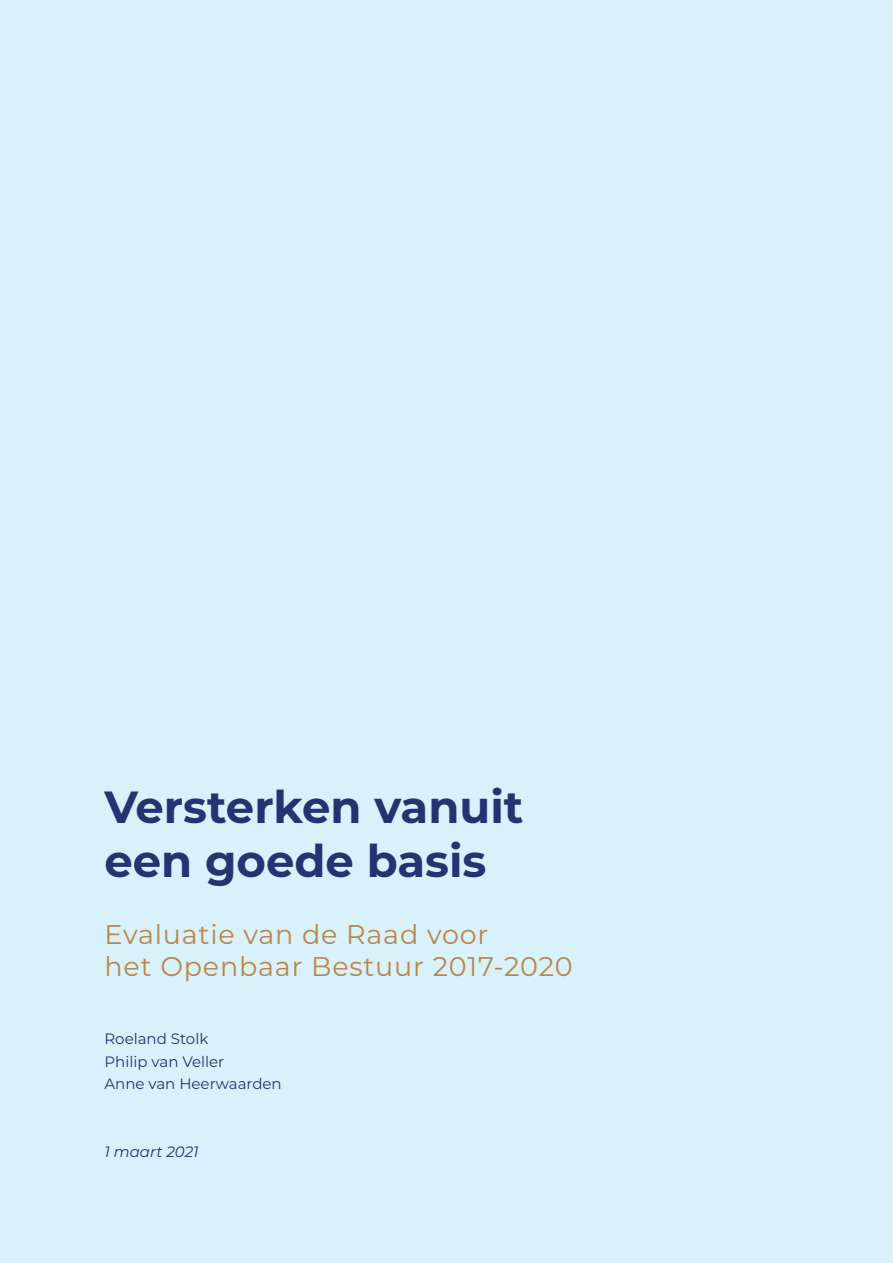
<style>
.page{position:relative;width:893px;height:1263px;background:#d9f1fb}
.page>*{position:absolute;margin:0;border:0;box-sizing:border-box;transform-origin:0 0}
.t1{font:700 45px/54px "Montserrat";color:#273272}
.t2{font:27px/32.4px "Montserrat";letter-spacing:.03em;color:#b98747}
.Namen_titelbladen{font:15px "Montserrat";color:#273272}
.Datum_titelbladen{font:italic 15px "Montserrat";color:#273272}
</style>
<div class="page">
<h1 class="t1" style="left:104px;top:778px;width:420px">Versterken vanuit een goede basis</h1>
<p class="t2" style="left:104px;top:917px;width:470px">Evaluatie van de Raad voor<br>het Openbaar Bestuur 2017-2020</p>
<p class="Namen_titelbladen" style="left:104px;top:1028px;width:105px">Roeland Stolk</p>
<p class="Namen_titelbladen" style="left:104px;top:1051px;width:121px">Philip van Veller</p>
<p class="Namen_titelbladen" style="left:104px;top:1073px;width:179px">Anne van Heerwaarden</p>
<p class="Datum_titelbladen" style="left:104px;top:1141px;width:96px">1 maart 2021</p>
</div>
